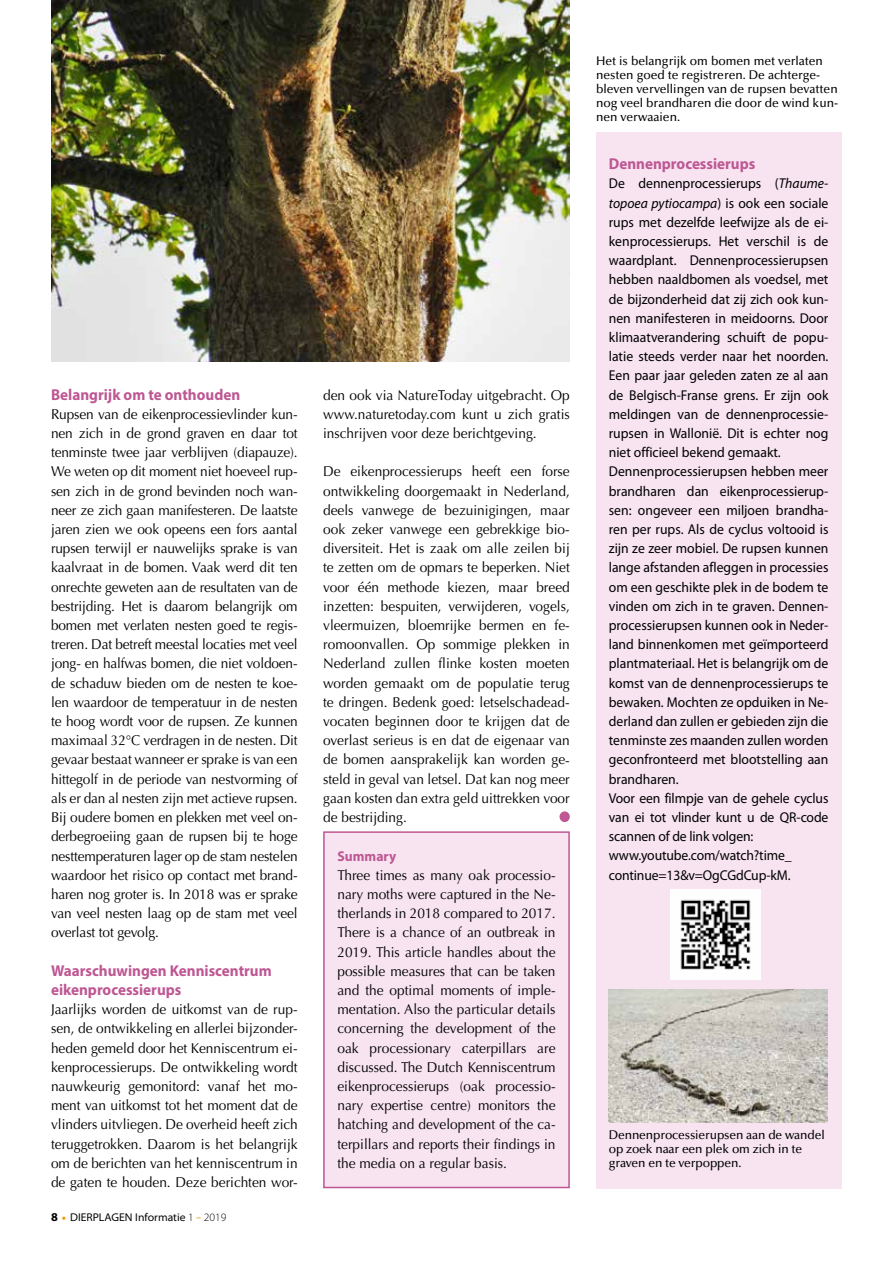
<style>
.page{position:relative;width:893px;height:1263px;background:#fff}
.page>*{position:absolute;margin:0;border:0;box-sizing:border-box;transform-origin:0 0}
.t1{font:700 15.75px/19.2px "Myriad Pro";color:#be5793;scale:.96 1}
.t2{font:14.25px/19.2px "Optima LT Std";color:#000;text-align:justify;scale:.96 1}
.t3{font:14.25px/19.2px "Myriad Pro";color:#000;scale:.96 1}
.t4{font:700 14.25px "Myriad Pro";color:#be5793;scale:.96 1}
.t5{font:500 12.6px/14.1px "Optima LT Std";color:#000;scale:.96 1}
.t6{font:semi-expanded 11.25px "Myriad Pro";color:#000;scale:.95 1}
.s1{font-weight:700;font-size:12px}
.s2{font-weight:300;font-size:18px;color:#f69100}
.s3{font-weight:300}
.s4{font-style:italic}
</style>
<div class="page">
<div style="left:324px;top:832px;width:245px;height:355px;background:#f7e4f0"></div>
<div style="left:323px;top:831px;width:247px;height:357px;border:2px solid #be5793"></div>
<div style="left:596px;top:132px;width:245px;height:1056px;background:#f7e4f0"></div>
<div style="left:559px;top:811px;width:11px;height:11px;background:#be5793;border-radius:50%"></div>
<img style="left:609px;top:989px;width:218px;height:134px">
<img style="left:670px;top:889px;width:90px;height:90px">
<img style="left:51px;top:0;width:519px;height:361px">
<p class="t1" style="left:51px;top:384px;width:199px">Belangrijk om te onthouden</p>
<p class="t2" style="left:51px;top:405px;width:258px">Rupsen van de eikenprocessievlinder kun&shy;nen zich in de grond graven en daar tot tenminste twee jaar verblijven (diapauze).<br>We weten op dit moment niet hoeveel rup&shy;sen zich in de grond bevinden noch wan&shy;neer ze zich gaan manifesteren. De laatste jaren zien we ook opeens een fors aantal rupsen terwijl er nauwelijks sprake is van kaalvraat in de bomen. Vaak werd dit ten onrechte geweten aan de resultaten van de bestrijding. Het is daarom belangrijk om bomen met verlaten nesten goed te regis&shy;treren. Dat betreft meestal locaties met veel jong- en halfwas bomen, die niet voldoen&shy;de schaduw bieden om de nesten te koe&shy;len waardoor de temperatuur in de nesten te hoog wordt voor de rupsen. Ze kunnen maximaal 32°C verdragen in de nesten. Dit gevaar bestaat wanneer er sprake is van een hittegolf in de periode van nestvorming of als er dan al nesten zijn met actieve rupsen.<br>Bij oudere bomen en plekken met veel on&shy;derbegroeiing gaan de rupsen bij te hoge nesttemperaturen lager op de stam nestelen waardoor het risico op contact met brand&shy;haren nog groter is. In 2018 was er sprake van veel nesten laag op de stam met veel overlast tot gevolg.</p>
<p class="t1" style="left:51px;top:960px;width:231px">Waarschuwingen Kenniscentrum eikenprocessierups</p>
<p class="t2" style="left:51px;top:1000px;width:258px">Jaarlijks worden de uitkomst van de rup&shy;sen, de ontwikkeling en allerlei bijzonder&shy;heden gemeld door het Kenniscentrum ei&shy;kenprocessierups. De ontwikkeling wordt nauwkeurig gemonitord: vanaf het mo&shy;ment van uitkomst tot het moment dat de vlinders uitvliegen. De overheid heeft zich teruggetrokken. Daarom is het belangrijk om de berichten van het kenniscentrum in de gaten te houden. Deze berichten wor-</p>
<p class="t6" style="left:51px;top:1210px;width:186px"><span class="s1">8</span> <span class="s2">•</span> DIERPLAGEN Informatie <span class="s3">1</span> <span class="s2">-</span> <span class="s3">2019</span></p>
<p class="t2" style="left:323px;top:385px;width:258px">den ook via NatureToday uitgebracht. Op www.naturetoday.com kunt u zich gratis inschrijven voor deze berichtgeving.</p>
<p class="t2" style="left:323px;top:462px;width:258px">De eikenprocessierups heeft een forse ontwikkeling doorgemaakt in Nederland, deels vanwege de bezuinigingen, maar ook zeker vanwege een gebrekkige bio&shy;diversiteit. Het is zaak om alle zeilen bij te zetten om de opmars te beperken. Niet voor één methode kiezen, maar breed inzetten: bespuiten, verwijderen, vogels, vleermuizen, bloemrijke bermen en fe&shy;romoonvallen. Op sommige plekken in Nederland zullen flinke kosten moeten worden gemaakt om de populatie terug te dringen. Bedenk goed: letselschadead&shy;vocaten beginnen door te krijgen dat de overlast serieus is en dat de eigenaar van de bomen aansprakelijk kan worden ge&shy;steld in geval van letsel. Dat kan nog meer gaan kosten dan extra geld uittrekken voor de bestrijding.</p>
<p class="t4" style="left:337px;top:846px;width:63px">Summary</p>
<p class="t2" style="left:337px;top:865px;width:229px">Three times as many oak processio&shy;nary moths were captured in the Ne&shy;therlands in 2018 compared to 2017.<br>There is a chance of an outbreak in 2019. This article handles about the possible measures that can be taken and the optimal moments of imple&shy;mentation. Also the particular details concerning the development of the oak processionary caterpillars are discussed. The Dutch Kenniscentrum eikenprocessierups (oak processio&shy;nary expertise centre) monitors the hatching and development of the ca&shy;terpillars and reports their findings in the media on a regular basis.</p>
<p class="t5" style="left:596px;top:54px;width:254px">Het is belangrijk om bomen met verlaten nesten goed te registreren. De achterge&shy;bleven vervellingen van de rupsen bevatten nog veel brandharen die door de wind kun&shy;nen verwaaien.</p>
<p class="t1" style="left:609px;top:154px;width:154px">Dennenprocessierups</p>
<p class="t3" style="left:609px;top:174px;width:230px">De dennenprocessierups (<span class="s4">Thaume&shy;topoea pytiocampa</span>) is ook een sociale rups met dezelfde leefwijze als de ei&shy;kenprocessierups. Het verschil is de waardplant. Dennenprocessierupsen hebben naaldbomen als voedsel, met de bijzonderheid dat zij zich ook kun&shy;nen manifesteren in meidoorns. Door klimaatverandering schuift de popu&shy;latie steeds verder naar het noorden.<br>Een paar jaar geleden zaten ze al aan de Belgisch-Franse grens. Er zijn ook meldingen van de dennenprocessie&shy;rupsen in Wallonië. Dit is echter nog niet officieel bekend gemaakt.<br>Dennenprocessierupsen hebben meer brandharen dan eikenprocessierup&shy;sen: ongeveer een miljoen brandha&shy;ren per rups. Als de cyclus voltooid is zijn ze zeer mobiel. De rupsen kunnen lange afstanden afleggen in processies om een geschikte plek in de bodem te vinden om zich in te graven. Dennen&shy;processierupsen kunnen ook in Neder&shy;land binnenkomen met geïmporteerd plantmateriaal. Het is belangrijk om de komst van de dennenprocessierups te bewaken. Mochten ze opduiken in Ne&shy;derland dan zullen er gebieden zijn die tenminste zes maanden zullen worden geconfronteerd met blootstelling aan brandharen.<br>Voor een filmpje van de gehele cyclus van ei tot vlinder kunt u de QR-code scannen of de link volgen: www.youtube.com/watch?time_ continue=13&amp;v=OgCGdCup-kM.</p>
<p class="t5" style="left:609px;top:1128px;width:226px">Dennenprocessierupsen aan de wandel op zoek naar een plek om zich in te graven en te verpoppen.</p>
</div>
